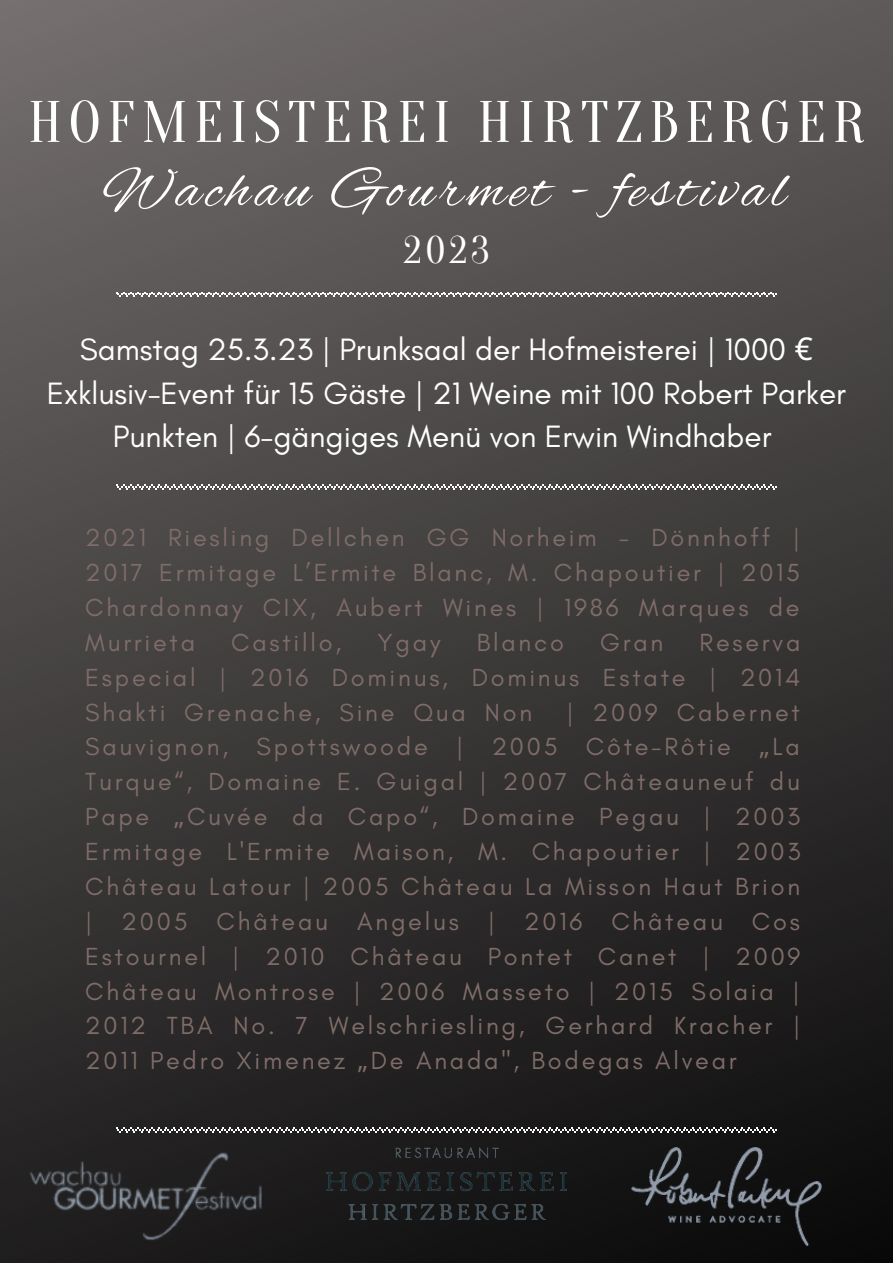
<style>
.page{position:relative;width:893px;height:1264px;background:#fff}
.page>*{position:absolute;margin:0;border:0;box-sizing:border-box;transform-origin:0 0}
.t1{font:60px "Alex Brush";letter-spacing:.085em;color:#fff}
.t2{font:58.5px "Oranienbaum";letter-spacing:.11em;color:#fff}
.t3{font:37.5px "Oranienbaum";color:#fff}
.t4{font:31.5px/43.8px "Glacial Indifference";color:#fff;text-align:center}
.t5{font:25.2px/34.8px "Glacial Indifference";letter-spacing:.11em;color:#7e6c68;text-align:justify}
.s1{font-family:"Noto Sans"}
</style>
<div class="page">
<img style="left:0;top:0;width:892px;height:1262px">
<img style="left:585px;top:1096px;width:283px;height:166px">
<svg style="left:116px;top:484px;width:660px;height:5px"></svg>
<img style="left:25px;top:1075px;width:241px;height:187px">
<img style="left:245px;top:1145px;width:403px;height:102px">
<svg style="left:116px;top:1127px;width:660px;height:5px"></svg>
<svg style="left:116px;top:291px;width:660px;height:6px"></svg>
<h2 class="t2" style="left:28px;top:89px;width:838px">HOFMEISTEREI HIRTZBERGER</h2>
<h1 class="t1" style="left:102px;top:156px;width:685px">Wachau Gourmet - festival</h1>
<h3 class="t3" style="left:404px;top:229px;width:87px">2023</h3>
<p class="t4" style="left:47px;top:327px;width:800px">Samstag 25.3.23 | Prunksaal der Hofmeisterei | 1000 <span class="s1">€<br></span>Exklusiv-Event für 15 Gäste | 21 Weine mit 100 Robert Parker<br>Punkten | 6-gängiges Menü von Erwin Windhaber</p>
<p class="t5" style="left:85px;top:520px;width:716px">2021 Riesling Dellchen GG Norheim - Dönnhoff | 2017 Ermitage L’Ermite Blanc, M. Chapoutier | 2015<br>Chardonnay CIX, Aubert Wines | 1986 Marques de Murrieta</p>
<p class="t5" style="left:231px;top:624px;width:111px">Castillo,</p>
<p class="t5" style="left:377px;top:624px;width:65px">Ygay</p>
<p class="t5" style="left:476px;top:624px;width:89px">Blanco</p>
<p class="t5" style="left:600px;top:624px;width:65px">Gran</p>
<p class="t5" style="left:85px;top:624px;width:716px;text-indent:614px">Reserva Especial | 2016 Dominus, Dominus Estate | 2014<br>Shakti Grenache, Sine Qua Non</p>
<p class="t5" style="left:85px;top:694px;width:716px;text-indent:481px">| 2009 Cabernet Sauvignon, Spottswoode | 2005 Côte-Rôtie <span class="s1">„</span>La Turque“, Domaine E. Guigal | 2007 Châteauneuf du Pape <span class="s1">„</span>Cuvée da Capo“, Domaine Pegau | 2003<br>Ermitage L'Ermite Maison, M. Chapoutier | 2003<br>Château Latour | 2005 Château La Misson Haut Brion | 2005 Château Angelus | 2016 Château Cos Estournel | 2010 Château Pontet Canet | 2009<br>Château Montrose | 2006 Masseto | 2015 Solaia | 2012 TBA No. 7 Welschriesling, Gerhard Kracher | 2011 Pedro Ximenez <span class="s1">„</span>De Anada", Bodegas Alvear</p>
</div>
